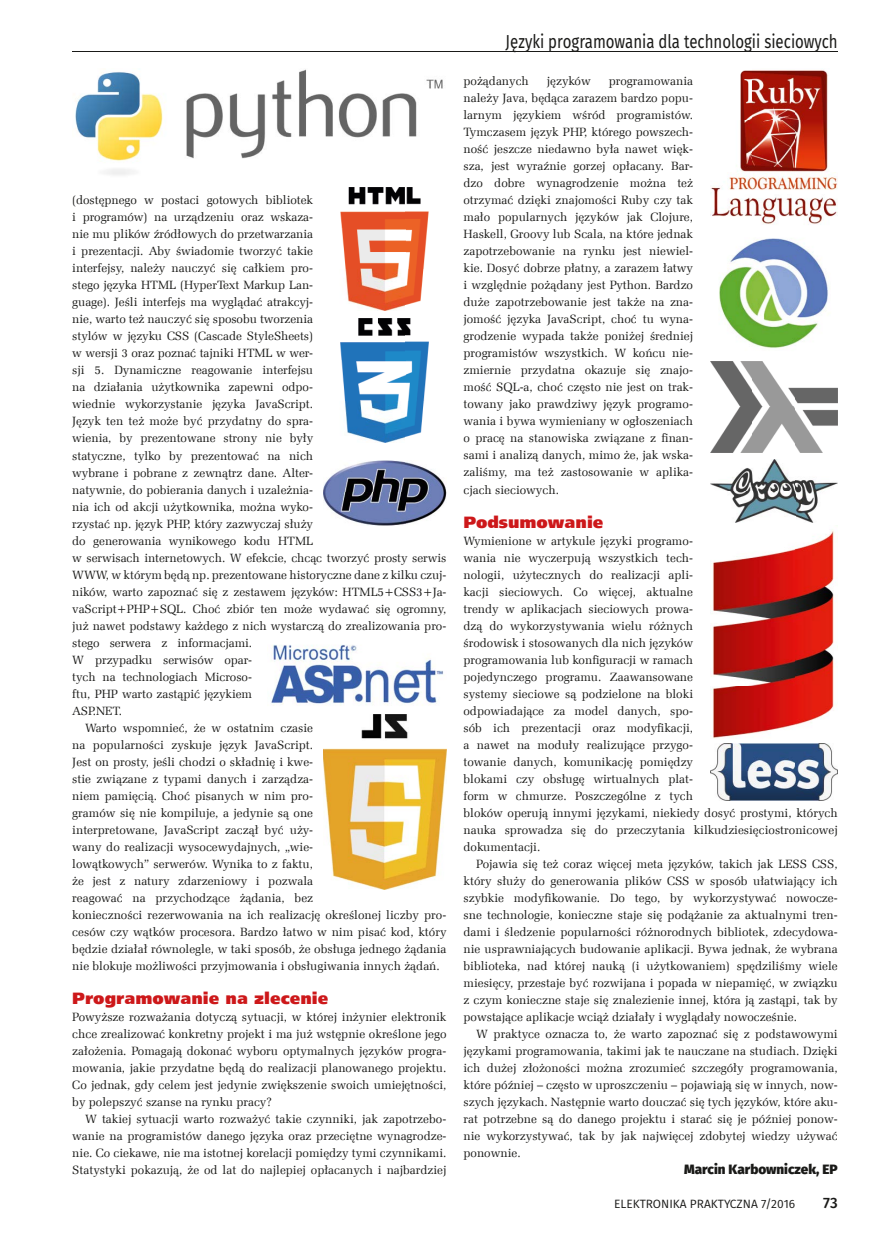
<style>
.page{position:relative;width:893px;height:1234px;background:#fff}
.page>*{position:absolute;margin:0;border:0;box-sizing:border-box;transform-origin:0 0}
.t1{font:18.75px "Fira Sans";color:#1a1a18;scale:.8 1}
.t2{font:16.5px "Humnst 777 X Blk EU";color:#cd181a}
.t3{font:500 15px "Fira Sans";color:#1a1a18}
.t4{font:800 13.5px "Fira Sans";color:#1a1a18}
.t5{font:12px/17px "Zapf Ellipt EU";color:#1a1a18;text-align:justify}
.t6{font:12px "Fira Sans";color:#1a1a18}
</style>
<div class="page">
<hr style="left:72px;top:51px;width:766px;height:1px;background:#1a1a18">
<img style="left:75px;top:69px;width:368px;height:106px">
<img style="left:340px;top:187px;width:89px;height:124px">
<img style="left:340px;top:319px;width:89px;height:123px">
<img style="left:271px;top:644px;width:173px;height:62px">
<img style="left:323px;top:460px;width:123px;height:65px">
<img style="left:323px;top:714px;width:123px;height:175px">
<img style="left:710px;top:743px;width:128px;height:57px">
<img style="left:710px;top:70px;width:128px;height:155px">
<img style="left:719px;top:238px;width:109px;height:110px">
<img style="left:710px;top:362px;width:128px;height:90px">
<img style="left:710px;top:459px;width:128px;height:63px">
<img style="left:710px;top:530px;width:128px;height:209px">
<p class="t5" style="left:72px;top:192px;width:242px">(dostępnego w postaci gotowych bibliotek</p>
<p class="t5" style="left:72px;top:209px;width:242px">i programów) na urządzeniu oraz wskaza-</p>
<p class="t5" style="left:72px;top:226px;width:242px">nie mu plików źródłowych do przetwarzania</p>
<p class="t5" style="left:72px;top:243px;width:242px">i prezentacji. Aby świadomie tworzyć takie</p>
<p class="t5" style="left:72px;top:260px;width:242px">interfejsy, należy nauczyć się całkiem pro-</p>
<p class="t5" style="left:72px;top:277px;width:242px">stego języka HTML (HyperText Markup Lan-</p>
<p class="t5" style="left:72px;top:294px;width:242px">guage). Jeśli interfejs ma wyglądać atrakcyj-</p>
<p class="t5" style="left:72px;top:311px;width:242px">nie, warto też nauczyć się sposobu tworzenia</p>
<p class="t5" style="left:72px;top:328px;width:242px">stylów w języku CSS (Cascade StyleSheets)</p>
<p class="t5" style="left:72px;top:345px;width:242px">w wersji 3 oraz poznać tajniki HTML w wer-</p>
<p class="t5" style="left:72px;top:362px;width:242px">sji 5. Dynamiczne reagowanie interfejsu</p>
<p class="t5" style="left:72px;top:379px;width:242px">na działania użytkownika zapewni odpo-</p>
<p class="t5" style="left:72px;top:396px;width:242px">wiednie wykorzystanie języka JavaScript.</p>
<p class="t5" style="left:72px;top:413px;width:242px">Język ten też może być przydatny do spra-</p>
<p class="t5" style="left:72px;top:430px;width:242px">wienia, by prezentowane strony nie były</p>
<p class="t5" style="left:72px;top:447px;width:242px">statyczne, tylko by prezentować na nich</p>
<p class="t5" style="left:72px;top:464px;width:242px">wybrane i pobrane z zewnątrz dane. Alter-</p>
<p class="t5" style="left:72px;top:481px;width:242px">natywnie, do pobierania danych i uzależnia-</p>
<p class="t5" style="left:72px;top:498px;width:242px">nia ich od akcji użytkownika, można wyko-</p>
<p class="t5" style="left:72px;top:515px;width:242px">rzystać np. język PHP, który zazwyczaj służy</p>
<p class="t5" style="left:72px;top:532px;width:242px">do generowania wynikowego kodu HTML</p>
<p class="t5" style="left:72px;top:549px;width:376px">w serwisach internetowych. W efekcie, chcąc tworzyć prosty serwis</p>
<p class="t5" style="left:72px;top:566px;width:376px">WWW, w którym będą np. prezentowane historyczne dane z kilku czuj-</p>
<p class="t5" style="left:72px;top:583px;width:376px">ników, warto zapoznać się z zestawem języków: HTML5+CSS3+Ja-</p>
<p class="t5" style="left:72px;top:600px;width:376px">vaScript+PHP+SQL. Choć zbiór ten może wydawać się ogromny,</p>
<p class="t5" style="left:72px;top:617px;width:376px">już nawet podstawy każdego z nich wystarczą do zrealizowania pro-</p>
<p class="t5" style="left:72px;top:634px;width:181px">stego serwera z informacjami.</p>
<p class="t5" style="left:72px;top:651px;width:181px">W przypadku serwisów opar-</p>
<p class="t5" style="left:72px;top:668px;width:181px">tych na technologiach Microso-</p>
<p class="t5" style="left:72px;top:685px;width:181px">ftu, PHP warto zastąpić językiem</p>
<p class="t5" style="left:72px;top:702px;width:51px">ASP.NET.</p>
<p class="t5" style="left:85px;top:719px;width:230px">Warto wspomnieć, że w ostatnim czasie</p>
<p class="t5" style="left:72px;top:736px;width:242px">na popularności zyskuje język JavaScript.</p>
<p class="t5" style="left:72px;top:753px;width:242px">Jest on prosty, jeśli chodzi o składnię i kwe-</p>
<p class="t5" style="left:72px;top:770px;width:242px">stie związane z typami danych i zarządza-</p>
<p class="t5" style="left:72px;top:787px;width:242px">niem pamięcią. Choć pisanych w nim pro-</p>
<p class="t5" style="left:72px;top:804px;width:242px">gramów się nie kompiluje, a jedynie są one</p>
<p class="t5" style="left:72px;top:821px;width:242px">interpretowane, JavaScript zaczął być uży-</p>
<p class="t5" style="left:72px;top:838px;width:242px">wany do realizacji wysocewydajnych, „wie-</p>
<p class="t5" style="left:72px;top:855px;width:242px">lowątkowych” serwerów. Wynika to z faktu,</p>
<p class="t5" style="left:72px;top:872px;width:242px">że jest z natury zdarzeniowy i pozwala</p>
<p class="t5" style="left:72px;top:889px;width:242px">reagować na przychodzące żądania, bez</p>
<p class="t5" style="left:72px;top:906px;width:376px">konieczności rezerwowania na ich realizację określonej liczby pro-</p>
<p class="t5" style="left:72px;top:923px;width:376px">cesów czy wątków procesora. Bardzo łatwo w nim pisać kod, który</p>
<p class="t5" style="left:72px;top:940px;width:376px">będzie działał równolegle, w taki sposób, że obsługa jednego żądania</p>
<p class="t5" style="left:72px;top:957px;width:369px">nie blokuje możliwości przyjmowania i obsługiwania innych żądań.</p>
<h2 class="t2" style="left:72px;top:987px;width:257px">Programowanie na zlecenie</h2>
<p class="t5" style="left:72px;top:1008px;width:376px">Powyższe rozważania dotyczą sytuacji, w której inżynier elektronik chce zrealizować konkretny projekt i ma już wstępnie określone jego założenia. Pomagają dokonać wyboru optymalnych języków progra&shy;mowania, jakie przydatne będą do realizacji planowanego projektu.<br>Co jednak, gdy celem jest jedynie zwiększenie swoich umiejętności, by polepszyć szanse na rynku pracy?</p>
<p class="t5" style="left:72px;top:1110px;width:376px;text-indent:13px">W takiej sytuacji warto rozważyć takie czynniki, jak zapotrzebo&shy;wanie na programistów danego języka oraz przeciętne wynagrodze&shy;nie. Co ciekawe, nie ma istotnej korelacji pomiędzy tymi czynnikami.<br>Statystyki pokazują, że od lat do najlepiej opłacanych i najbardziej</p>
<h1 class="t1" style="left:506px;top:28px;width:417px">Języki programowania dla technologii sieciowych</h1>
<p class="t5" style="left:463px;top:73px;width:67px">pożądanych</p>
<p class="t5" style="left:547px;top:73px;width:45px">języków</p>
<p class="t5" style="left:463px;top:73px;width:231px;text-indent:145px">programowania należy Java, będąca zarazem bardzo popu&shy;larnym językiem wśród programistów.<br>Tymczasem język PHP, którego powszech&shy;ność jeszcze niedawno była nawet więk&shy;sza, jest wyraźnie gorzej opłacany. Bar&shy;dzo dobre wynagrodzenie można też otrzymać dzięki znajomości Ruby czy tak mało popularnych języków jak Clojure, Haskell, Groovy lub Scala, na które jednak zapotrzebowanie na rynku jest niewiel&shy;kie. Dosyć dobrze płatny, a zarazem łatwy i względnie pożądany jest Python. Bardzo duże zapotrzebowanie jest także na zna&shy;jomość języka JavaScript, choć tu wyna&shy;grodzenie wypada także poniżej średniej programistów wszystkich. W końcu nie&shy;zmiernie przydatna okazuje się znajo&shy;mość SQL-a, choć często nie jest on trak&shy;towany jako prawdziwy język programo&shy;wania i bywa wymieniany w ogłoszeniach o pracę na stanowiska związane z finan&shy;sami i analizą danych, mimo że, jak wska&shy;zaliśmy, ma też zastosowanie w aplika&shy;cjach sieciowych.</p>
<h2 class="t2" style="left:463px;top:511px;width:141px">Podsumowanie</h2>
<p class="t5" style="left:463px;top:532px;width:376px;text-align:left">Wymienione w artykule języki programo-<br>wania nie wyczerpują wszystkich tech-<br>nologii, użytecznych do realizacji apli-<br>kacji sieciowych. Co więcej, aktualne<br>trendy w aplikacjach sieciowych prowa-<br>dzą do wykorzystywania wielu różnych<br>środowisk i stosowanych dla nich języków<br>programowania lub konfiguracji w ramach<br>pojedynczego programu. Zaawansowane<br>systemy sieciowe są podzielone na bloki<br>odpowiadające za model danych, spo-<br>sób ich prezentacji oraz modyfikacji,<br>a nawet na moduły realizujące przygo-<br>towanie danych, komunikację pomiędzy<br>blokami czy obsługę wirtualnych plat-<br>form w chmurze. Poszczególne z tych<br>bloków operują innymi językami, niekiedy dosyć prostymi, których nauka sprowadza się do przeczytania kilkudziesięciostronicowej dokumentacji.</p>
<p class="t5" style="left:463px;top:855px;width:376px;text-indent:13px">Pojawia się też coraz więcej meta języków, takich jak LESS CSS, który służy do generowania plików CSS w sposób ułatwiający ich szybkie modyfikowanie. Do tego, by wykorzystywać nowocze&shy;sne technologie, konieczne staje się podążanie za aktualnymi tren&shy;dami i śledzenie popularności różnorodnych bibliotek, zdecydowa&shy;nie usprawniających budowanie aplikacji. Bywa jednak, że wybrana biblioteka, nad której nauką (i użytkowaniem) spędziliśmy wiele miesięcy, przestaje być rozwijana i popada w niepamięć, w związku z czym konieczne staje się znalezienie innej, która ją zastąpi, tak by powstające aplikacje wciąż działały i wyglądały nowocześnie.</p>
<p class="t5" style="left:463px;top:1025px;width:376px;text-indent:13px">W praktyce oznacza to, że warto zapoznać się z podstawowymi językami programowania, takimi jak te nauczane na studiach. Dzięki ich dużej złożoności można zrozumieć szczegóły programowania, które później – często w uproszczeniu – pojawiają się w innych, now&shy;szych językach. Następnie warto douczać się tych języków, które aku&shy;rat potrzebne są do danego projektu i starać się je później ponow&shy;nie wykorzystywać, tak by jak najwięcej zdobytej wiedzy używać ponownie.</p>
<p class="t4" style="left:684px;top:1159px;width:155px">Marcin Karbowniczek, EP</p>
<p class="t6" style="left:614px;top:1195px;width:183px">ELEKTRONIKA PRAKTYCZNA 7/2016</p>
<p class="t3" style="left:823px;top:1192px;width:16px">73</p>
</div>
